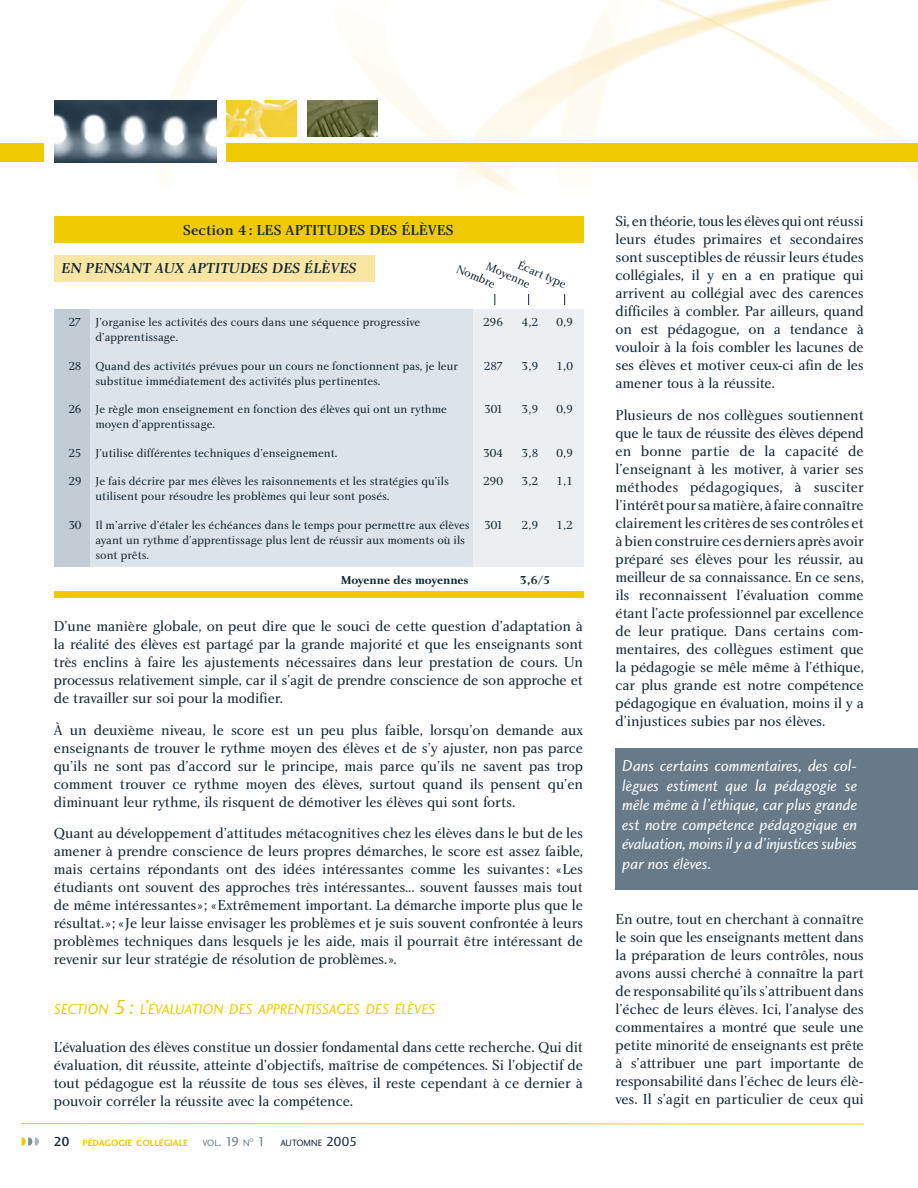
<style>
.page{position:relative;width:918px;height:1188px;background:#fff}
.page>*{position:absolute;margin:0;border:0;box-sizing:border-box;transform-origin:0 0}
.t1{font:16.5px/19.5px "Charlotte Sans Book Italic Plain";letter-spacing:-.02em;color:#f9fafb;text-align:justify}
.t2{font:15px/18px "Charlotte Book Plain";letter-spacing:-.01em;color:#142733;text-align:justify}
.t3{font:15px "Charlotte Medium Plain";color:#142733}
.t4{font:14.7px "Charlotte Sans Book Italic Plain";letter-spacing:-.015em;color:#f0ca00}
.t5{font:12px/15px "Charlotte Book Plain";color:#142733}
.t6{font:12px "Charlotte Bold Plain";color:#142733}
.t7{font:11.85px "Charlotte Bold Plain";color:#142733}
.t8{font:9.45px "Charlotte Sans Bold Plain";color:#f0ca00}
.t9{font:9.45px "Charlotte Sans Book Plain";color:#142733}
.t10{font:9.45px "Charlotte Sans Book Plain";color:#687a88}
.t11{font:5.55px "Charlotte Sans Book Plain";color:#687a88}
.s1{font-size:12px}
.s2{font-size:21px}
.s3{font-family:"Charlotte Sans Medium Plain";font-size:13.5px;color:#142733}
.s4{font-size:13.5px}
.s5{font-size:13.5px;color:#687a88}
</style>
<div class="page">
<img style="left:0;top:0;width:918px;height:192px">
<hr style="left:22px;top:1123px;width:842px;height:1px;background:#f0ca00">
<img style="left:55px;top:101px;width:162px;height:61px">
<img style="left:307px;top:100px;width:71px;height:36px">
<img style="left:227px;top:100px;width:70px;height:36px">
<div style="left:227px;top:144px;width:691px;height:18px;background:#f0ca00"></div>
<svg style="left:22px;top:1137px;width:17px;height:9px"></svg>
<div style="left:471px;top:310px;width:113px;height:257px;background:#ebeff2"></div>
<div style="left:87px;top:310px;width:386px;height:257px;background:#dde4e9"></div>
<div style="left:55px;top:310px;width:35px;height:257px;background:#c2ccd4"></div>
<div style="left:54px;top:255px;width:321px;height:27px;background:#f9e5a4"></div>
<svg style="left:494px;top:294px;width:71px;height:11px"></svg>
<div style="left:54px;top:216px;width:529px;height:27px;background:#f0ca00"></div>
<div style="left:55px;top:591px;width:529px;height:7px;background:#f0ca00"></div>
<div style="left:616px;top:748px;width:302px;height:141px;background:#687a88"></div>
<div style="left:0;top:144px;width:43px;height:18px;background:#f0ca00"></div>
<p class="t3" style="left:183px;top:224px;width:272px">Section 4 : LES APTITUDES DES ÉLÈVES</p>
<p class="t5" style="left:521px;top:258px;width:53px;rotate:23deg">Écart type</p>
<p class="t3" style="left:61px;top:262px;width:299px">EN PENSANT AUX APTITUDES DES ÉLÈVES</p>
<p class="t5" style="left:460px;top:262px;width:43px;rotate:24deg">Nombre</p>
<p class="t5" style="left:490px;top:260px;width:48px;rotate:23deg">Moyenne</p>
<p class="t5" style="left:68px;top:316px;width:353px">27 J’organise les activités des cours dans une séquence progressive</p>
<p class="t5" style="left:483px;top:316px;width:22px">296</p>
<p class="t5" style="left:522px;top:316px;width:19px">4,2</p>
<p class="t5" style="left:556px;top:316px;width:19px">0,9</p>
<p class="t5" style="left:95px;top:331px;width:84px">d’apprentissage.</p>
<p class="t5" style="left:68px;top:359px;width:391px">28 Quand des activités prévues pour un cours ne fonctionnent pas, je leur</p>
<p class="t5" style="left:484px;top:359px;width:21px">287</p>
<p class="t5" style="left:522px;top:359px;width:19px">3,9</p>
<p class="t5" style="left:556px;top:359px;width:19px">1,0</p>
<p class="t5" style="left:95px;top:374px;width:287px">substitue immédiatement des activités plus pertinentes.</p>
<p class="t5" style="left:68px;top:403px;width:380px">26 Je règle mon enseignement en fonction des élèves qui ont un rythme</p>
<p class="t5" style="left:484px;top:403px;width:21px">301</p>
<p class="t5" style="left:522px;top:403px;width:19px">3,9</p>
<p class="t5" style="left:556px;top:403px;width:19px">0,9</p>
<p class="t5" style="left:95px;top:418px;width:121px">moyen d’apprentissage.</p>
<p class="t5" style="left:68px;top:446px;width:271px">25 J’utilise différentes techniques d’enseignement.</p>
<p class="t5" style="left:483px;top:446px;width:22px">304</p>
<p class="t5" style="left:522px;top:446px;width:19px">3,8</p>
<p class="t5" style="left:556px;top:446px;width:19px">0,9</p>
<p class="t5" style="left:68px;top:475px;width:382px">29 Je fais décrire par mes élèves les raisonnements et les stratégies qu’ils</p>
<p class="t5" style="left:483px;top:475px;width:22px">290</p>
<p class="t5" style="left:522px;top:475px;width:19px">3,2</p>
<p class="t5" style="left:556px;top:475px;width:19px">1,1</p>
<p class="t5" style="left:95px;top:490px;width:296px">utilisent pour résoudre les problèmes qui leur sont posés.</p>
<p class="t5" style="left:68px;top:518px;width:437px">30 Il m’arrive d’étaler les échéances dans le temps pour permettre aux élèves 301</p>
<p class="t5" style="left:522px;top:518px;width:19px">2,9</p>
<p class="t5" style="left:556px;top:518px;width:19px">1,2</p>
<p class="t5" style="left:95px;top:533px;width:371px">ayant un rythme d’apprentissage plus lent de réussir aux moments où ils sont prêts.</p>
<p class="t6" style="left:341px;top:575px;width:129px">Moyenne des moyennes</p>
<p class="t7" style="left:520px;top:575px;width:32px"><span class="s1">3,</span>6/5</p>
<p class="t2" style="left:54px;top:619px;width:531px">D’une manière globale, on peut dire que le souci de cette question d’adaptation à la réalité des élèves est partagé par la grande majorité et que les enseignants sont très enclins à faire les ajustements nécessaires dans leur prestation de cours. Un processus relativement simple, car il s’agit de prendre conscience de son approche et de travailler sur soi pour la modifier.</p>
<p class="t2" style="left:54px;top:722px;width:531px">À un deuxième niveau, le score est un peu plus faible, lorsqu’on demande aux enseignants de trouver le rythme moyen des élèves et de s’y ajuster, non pas parce qu’ils ne sont pas d’accord sur le principe, mais parce qu’ils ne savent pas trop comment trouver ce rythme moyen des élèves, surtout quand ils pensent qu’en diminuant leur rythme, ils risquent de démotiver les élèves qui sont forts.</p>
<p class="t2" style="left:54px;top:826px;width:531px">Quant au développement d’attitudes métacognitives chez les élèves dans le but de les amener à prendre conscience de leurs propres démarches, le score est assez faible, mais certains répondants ont des idées intéressantes comme les suivantes : « Les étudiants ont souvent des approches très intéressantes... souvent fausses mais tout de même intéressantes » ; « Extrêmement important. La démarche importe plus que le résultat. » ; « Je leur laisse envisager les problèmes et je suis souvent confrontée à leurs problèmes techniques dans lesquels je les aide, mais il pourrait être intéressant de revenir sur leur stratégie de résolution de problèmes. ».</p>
<p class="t4" style="left:54px;top:1003px;width:383px">SECTION <span class="s2">5 :</span> L<span class="s2">’</span>ÉVALUATION DES APPRENTISSAGES DES ÉLÈVES</p>
<p class="t2" style="left:54px;top:1040px;width:531px">L’évaluation des élèves constitue un dossier fondamental dans cette recherche. Qui dit évaluation, dit réussite, atteinte d’objectifs, maîtrise de compétences. Si l’objectif de tout pédagogue est la réussite de tous ses élèves, il reste cependant à ce dernier à pouvoir corréler la réussite avec la compétence.</p>
<p class="t8" style="left:54px;top:1139px;width:136px"><span class="s3">20</span> PÉDAGOGIE COLLÉGIALE</p>
<p class="t10" style="left:202px;top:1139px;width:49px">VOL<span class="s4">. 19</span> N</p>
<p class="t11" style="left:250px;top:1138px;width:6px">O</p>
<p class="t9" style="left:257px;top:1139px;width:101px"><span class="s5">1</span> AUTOMNE <span class="s4">2005</span></p>
<p class="t2" style="left:616px;top:214px;width:250px">Si, en théorie, tous les élèves qui ont réussi leurs études primaires et secondaires sont susceptibles de réussir leurs études collégiales, il y en a en pratique qui arrivent au collégial avec des carences difficiles à combler. Par ailleurs, quand on est pédagogue, on a tendance à vouloir à la fois combler les lacunes de ses élèves et motiver ceux-ci afin de les amener tous à la réussite.</p>
<p class="t2" style="left:616px;top:407px;width:250px">Plusieurs de nos collègues soutiennent que le taux de réussite des élèves dépend en bonne partie de la capacité de l’enseignant à les motiver, à varier ses méthodes pédagogiques, à susciter l’intérêt pour sa matière, à faire connaître clairement les critères de ses contrôles et à bien construire ces derniers après avoir préparé ses élèves pour les réussir, au meilleur de sa connaissance. En ce sens, ils reconnaissent l’évaluation comme étant l’acte professionnel par excellence de leur pratique. Dans certains com&shy;mentaires, des collègues estiment que la pédagogie se mêle même à l’éthique, car plus grande est notre compétence pédagogique en évaluation, moins il y a d’injustices subies par nos élèves.</p>
<p class="t1" style="left:622px;top:757px;width:236px">Dans certains commentaires, des col&shy;lègues estiment que la pédagogie se mêle même à l’éthique, car plus grande est notre compétence pédagogique en évaluation, moins il y a d’injustices subies par nos élèves.</p>
<p class="t2" style="left:616px;top:911px;width:250px">En outre, tout en cherchant à connaître le soin que les enseignants mettent dans la préparation de leurs contrôles, nous avons aussi cherché à connaître la part de responsabilité qu’ils s’attribuent dans l’échec de leurs élèves. Ici, l’analyse des commentaires a montré que seule une petite minorité de enseignants est prête à s’attribuer une part importante de responsabilité dans l’échec de leurs élè&shy;ves. Il s’agit en particulier de ceux qui</p>
</div>
